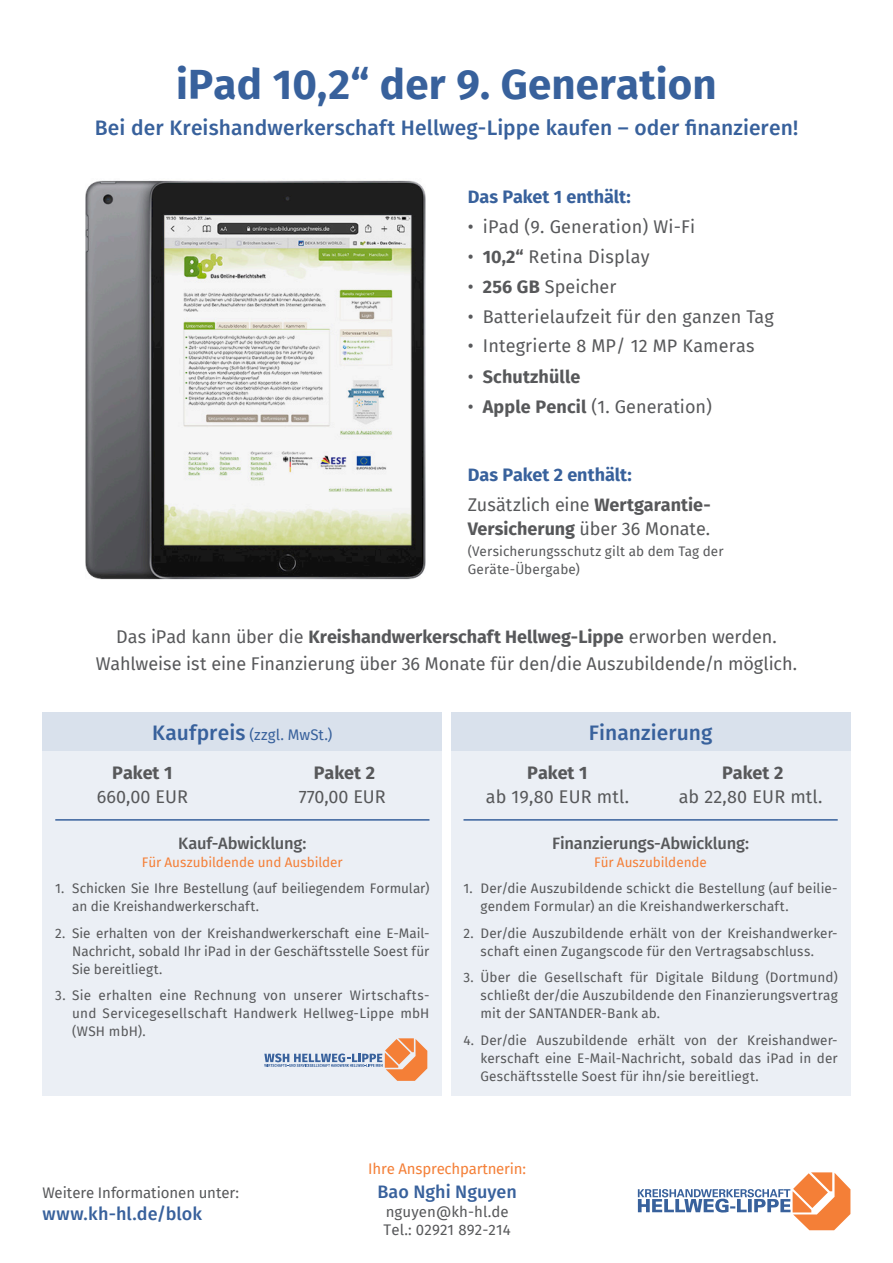
<style>
.page{position:relative;width:893px;height:1263px;background:#fff}
.page>*{position:absolute;margin:0;border:0;box-sizing:border-box;transform-origin:0 0}
.t1{font:700 42px "Fira Sans";letter-spacing:.005em;color:#38619c}
.t2{font:500 21px "Fira Sans";letter-spacing:.005em;color:#38619c}
.t3{font:18px/27px "Fira Sans";letter-spacing:.01em;color:#57585a;text-align:center}
.t4{font:700 18px/30px "Fira Sans";letter-spacing:-.005em;color:#38619c}
.t5{font:700 18px "Fira Sans";letter-spacing:-.005em;color:#57585a}
.t6{font:500 18px "Fira Sans";color:#38619c}
.t7{font:500 16.5px "Fira Sans";letter-spacing:-.01em;color:#57585a}
.t8{font:15px/18px "Fira Sans";letter-spacing:.005em;color:#57585a}
.t9{font:15px "Fira Sans";letter-spacing:-.015em;color:#f47f37}
.t10{font:15px "Fira Sans";letter-spacing:.01em;color:#38619c}
.t11{font:13.5px/18px "Fira Sans";letter-spacing:.01em;color:#57585a;text-align:justify}
.t12{font:13.5px "Fira Sans";letter-spacing:-.005em;color:#f47f37}
.s1{font-weight:700}
.s2{font-weight:400}
.s3{font-weight:400;color:#57585a}
.s4{color:#57585a}
.s5{font-weight:500;font-size:21px}
</style>
<div class="page">
<div style="left:43px;top:712px;width:399px;height:383px;background:linear-gradient(to bottom,#e4eaf2,#eef1f6)"></div>
<div style="left:451px;top:712px;width:399px;height:383px;background:linear-gradient(to bottom,#e4eaf2,#eef1f7)"></div>
<hr style="left:55px;top:819px;width:374px;height:2px;background:#38619c">
<hr style="left:463px;top:819px;width:375px;height:2px;background:#38619c">
<img style="left:85px;top:180px;width:340px;height:400px">
<svg style="left:638px;top:1172px;width:212px;height:58px"></svg>
<svg style="left:264px;top:1038px;width:163px;height:43px"></svg>
<h1 class="t1" style="left:176px;top:49px;width:542px">iPad 10,2“ der 9. Generation</h1>
<h2 class="t2" style="left:95px;top:111px;width:705px">Bei der Kreishandwerkerschaft Hellweg-Lippe kaufen – oder finanzieren!</h2>
<h3 class="t4" style="left:468px;top:180px;width:164px">Das Paket 1 enthält:</h3>
<h3 class="t3" style="left:468px;top:213px;width:229px">• iPad (9. Generation) Wi-Fi</h3>
<h3 class="t3" style="left:468px;top:243px;width:184px">• <span class="s1">10,2“</span> Retina Display</h3>
<h3 class="t3" style="left:468px;top:273px;width:150px">• <span class="s1">256 GB</span> Speicher</h3>
<h3 class="t3" style="left:468px;top:303px;width:308px">• Batterielaufzeit für den ganzen Tag</h3>
<h3 class="t3" style="left:468px;top:332px;width:288px">• Integrierte 8 MP/ 12 MP Kameras</h3>
<h3 class="t5" style="left:468px;top:362px;width:114px"><span class="s2">•</span> Schutzhülle</h3>
<h3 class="t3" style="left:468px;top:393px;width:246px">• <span class="s1">Apple Pencil</span> (1. Generation)</h3>
<h3 class="t4" style="left:468px;top:458px;width:244px">Das Paket 2 enthält:<br><span class="s3">Zusätzlich eine</span> <span class="s4">Wertgarantie-</span></h3>
<h3 class="t3" style="left:468px;top:514px;width:244px"><span class="s1">Versicherung</span> über 36 Monate.</h3>
<p class="t11" style="left:468px;top:541px;width:257px">(Versicherungsschutz gilt ab dem Tag der<br>Geräte-Übergabe)</p>
<h3 class="t3" style="left:96px;top:623px;width:703px">Das iPad kann über die <span class="s1">Kreishandwerkerschaft Hellweg-Lippe</span> erworben werden.<br>Wahlweise ist eine Finanzierung über 36 Monate für den/die Auszubildende/n möglich.</h3>
<p class="t10" style="left:152px;top:723px;width:182px"><span class="s5">Kaufpreis</span> (zzgl. MwSt.)</p>
<h2 class="t2" style="left:589px;top:716px;width:125px">Finanzierung</h2>
<h3 class="t5" style="left:112px;top:757px;width:62px">Paket 1</h3>
<h3 class="t3" style="left:97px;top:782px;width:92px">660,00 EUR</h3>
<h3 class="t5" style="left:314px;top:757px;width:63px">Paket 2</h3>
<h3 class="t3" style="left:299px;top:782px;width:88px">770,00 EUR</h3>
<p class="t7" style="left:178px;top:830px;width:130px">Kauf-Abwicklung:</p>
<p class="t12" style="left:142px;top:852px;width:202px">Für Auszubildende und Ausbilder</p>
<p class="t11" style="left:72px;top:879px;width:359px;text-indent:-17px">1. Schicken Sie Ihre Bestellung (auf beiliegendem Formular) an die Kreishandwerkerschaft.</p>
<p class="t11" style="left:72px;top:924px;width:359px;text-indent:-17px">2. Sie erhalten von der Kreishandwerkerschaft eine E-Mail-Nachricht, sobald Ihr iPad in der Geschäftsstelle Soest für Sie bereitliegt.</p>
<p class="t11" style="left:72px;top:986px;width:359px;text-indent:-17px">3. Sie erhalten eine Rechnung von unserer Wirtschafts&shy;und Servicegesellschaft Handwerk Hellweg-Lippe mbH (WSH mbH).</p>
<h3 class="t5" style="left:527px;top:757px;width:62px">Paket 1</h3>
<h3 class="t3" style="left:486px;top:782px;width:145px">ab 19,80 EUR mtl.</h3>
<h3 class="t5" style="left:722px;top:757px;width:63px">Paket 2</h3>
<h3 class="t3" style="left:679px;top:782px;width:145px">ab 22,80 EUR mtl.</h3>
<p class="t7" style="left:552px;top:830px;width:198px">Finanzierungs-Abwicklung:</p>
<p class="t12" style="left:594px;top:852px;width:114px">Für Auszubildende</p>
<p class="t11" style="left:480px;top:879px;width:359px;text-indent:-17px">1. Der/die Auszubildende schickt die Bestellung (auf beilie&shy;gendem Formular) an die Kreishandwerkerschaft.</p>
<p class="t11" style="left:463px;top:924px;width:376px;text-align:center">2. Der/die Auszubildende erhält von der Kreishandwerker&shy;schaft einen Zugangscode für den Vertragsabschluss.</p>
<p class="t11" style="left:480px;top:968px;width:359px;text-indent:-17px">3. Über die Gesellschaft für Digitale Bildung (Dortmund) schließt der/die Auszubildende den Finanzierungsvertrag mit der SANTANDER-Bank ab.</p>
<p class="t11" style="left:480px;top:1031px;width:359px;text-indent:-17px">4. Der/die Auszubildende erhält von der Kreishandwer&shy;kerschaft eine E-Mail-Nachricht, sobald das iPad in der Geschäftsstelle Soest für ihn/sie bereitliegt.</p>
<p class="t8" style="left:43px;top:1183px;width:198px">Weitere Informationen unter:</p>
<h3 class="t6" style="left:43px;top:1200px;width:161px">www.kh-hl.de/blok</h3>
<p class="t9" style="left:368px;top:1157px;width:159px">Ihre Ansprechpartnerin:</p>
<h3 class="t6" style="left:378px;top:1177px;width:141px">Bao Nghi Nguyen</h3>
<p class="t8" style="left:384px;top:1202px;width:129px">nguyen@kh-hl.de<br>Tel.: 02921 892-214</p>
</div>
